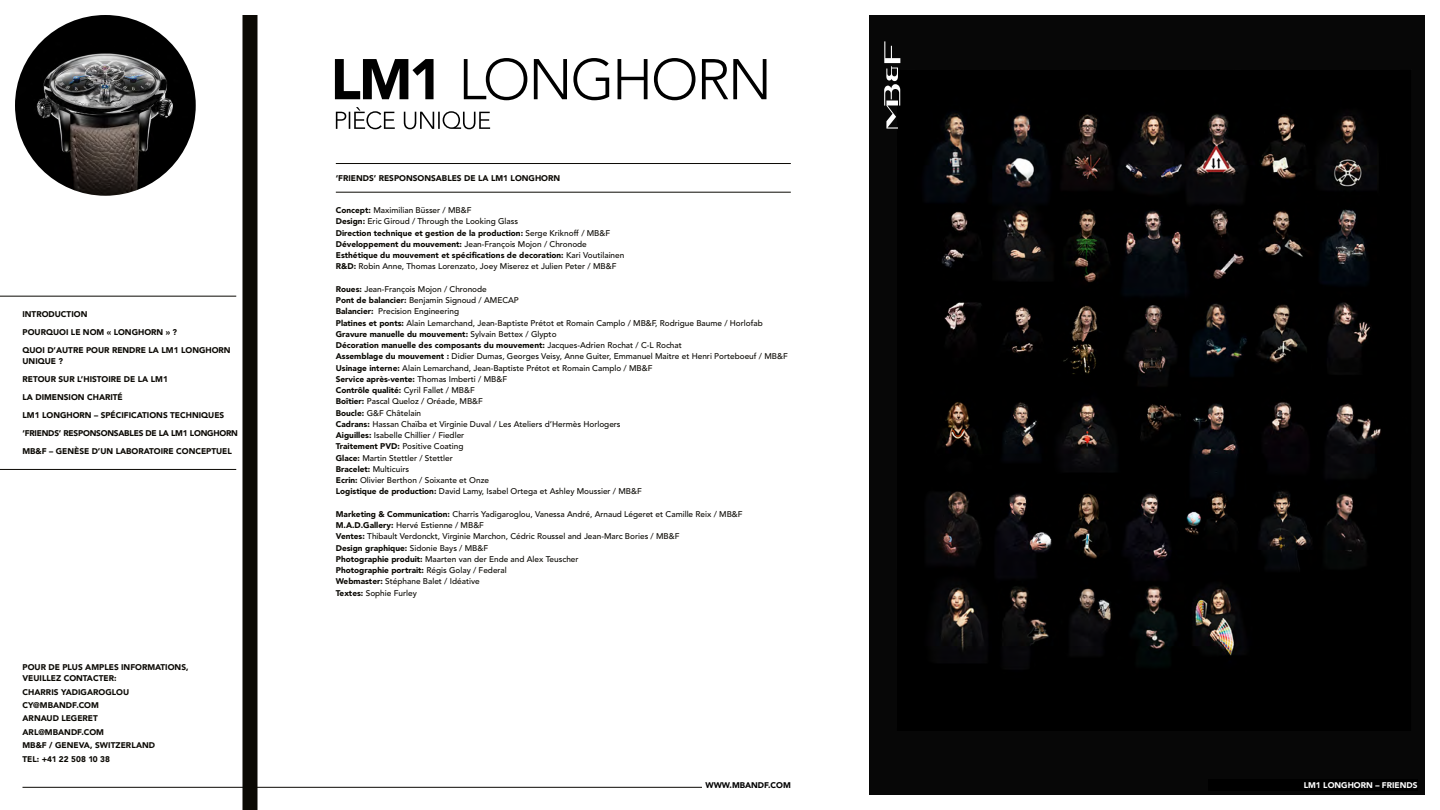
<style>
.page{position:relative;width:1440px;height:810px;background:#fff}
.page>*{position:absolute;margin:0;border:0;box-sizing:border-box;transform-origin:0 0}
.t1{font:500 8.25px/11.2px "Avenir LT Std";color:#0b0904}
.t2{font:900 8.25px/18px "Avenir LT Std";color:#0b0904}
.t3{font:900 8.25px/13.5px "Avenir";color:#0b0904}
.t4{font:900 8.25px "Avenir";color:#fff}
.t5{font:900 8.25px "Avenir";color:#000}
.s1{font-weight:900}
</style>
<div class="page">
<hr style="left:22px;top:787px;width:680px;height:1px;background:#0b0904">
<hr style="left:336px;top:163px;width:455px;height:1px;background:#0b0904">
<img style="left:15px;top:15px;width:181px;height:181px;border-radius:90px">
<div style="left:242px;top:15px;width:15px;height:795px;background:#0b0904"></div>
<hr style="left:0;top:296px;width:236px;height:1px;background:#0b0904">
<hr style="left:0;top:469px;width:236px;height:1px;background:#0b0904">
<svg style="left:335px;top:58px;width:431px;height:42px"></svg>
<svg style="left:336px;top:107px;width:154px;height:22px"></svg>
<hr style="left:336px;top:192px;width:455px;height:1px;background:#0b0904">
<svg style="left:869px;top:15px;width:556px;height:780px;background:#0a0808"></svg>
<p class="t2" style="left:22px;top:305px;width:210px">INTRODUCTION<br>POURQUOI LE NOM « LONGHORN » ?<br>QUOI D’AUTRE POUR RENDRE LA LM1 LONGHORN</p>
<p class="t2" style="left:22px;top:352px;width:217px">UNIQUE ?<br>RETOUR SUR L’HISTOIRE DE LA LM1<br>LA DIMENSION CHARITÉ<br>LM1 LONGHORN – SPÉCIFICATIONS TECHNIQUES ‘FRIENDS’ RESPONSONSABLES DE LA LM1 LONGHORN<br>MB&amp;F – GENÈSE D’UN LABORATOIRE CONCEPTUEL</p>
<p class="t2" style="left:22px;top:661px;width:168px;line-height:11.2px">POUR DE PLUS AMPLES INFORMATIONS,<br>VEUILLEZ CONTACTER:</p>
<p class="t3" style="left:22px;top:685px;width:134px">CHARRIS YADIGAROGLOU<br>CY@MBANDF.COM<br>ARNAUD LEGERET<br>ARL@MBANDF.COM<br>MB&amp;F / GENEVA, SWITZERLAND<br>TEL: +41 22 508 10 38</p>
<p class="t2" style="left:336px;top:170px;width:226px">‘FRIENDS’ RESPONSONSABLES DE LA LM1 LONGHORN</p>
<p class="t1" style="left:336px;top:205px;width:290px"><span class="s1">Concept:</span> Maximilian Büsser / MB&amp;F<br><span class="s1">Design:</span> Eric Giroud / Through the Looking Glass<br><span class="s1">Direction technique et gestion de la production:</span> Serge Kriknoff / MB&amp;F <span class="s1">Développement du mouvement:</span> Jean-François Mojon / Chronode <span class="s1">Esthétique du mouvement et spécifications de decoration:</span> Kari Voutilainen <span class="s1">R&amp;D:</span> Robin Anne, Thomas Lorenzato, Joey Miserez et Julien Peter / MB&amp;F</p>
<p class="t1" style="left:336px;top:283px;width:453px"><span class="s1">Roues:</span> Jean-François Mojon / Chronode<br><span class="s1">Pont de balancier:</span> Benjamin Signoud / AMECAP<br><span class="s1">Balancier:</span> Precision Engineering<br><span class="s1">Platines et ponts:</span> Alain Lemarchand, Jean-Baptiste Prétot et Romain Camplo / MB&amp;F, Rodrigue Baume / Horlofab <span class="s1">Gravure manuelle du mouvement:</span> Sylvain Bettex / Glypto<br><span class="s1">Décoration manuelle des composants du mouvement:</span> Jacques-Adrien Rochat / C-L Rochat<br><span class="s1">Assemblage du mouvement :</span> Didier Dumas, Georges Veisy, Anne Guiter, Emmanuel Maitre et Henri Porteboeuf / MB&amp;F <span class="s1">Usinage interne:</span> Alain Lemarchand, Jean-Baptiste Prétot et Romain Camplo / MB&amp;F<br><span class="s1">Service après-vente:</span> Thomas Imberti / MB&amp;F<br><span class="s1">Contrôle qualité:</span> Cyril Fallet / MB&amp;F<br><span class="s1">Boîtier:</span> Pascal Queloz / Oréade, MB&amp;F<br><span class="s1">Boucle:</span> G&amp;F Châtelain<br><span class="s1">Cadrans:</span> Hassan Chaïba et Virginie Duval / Les Ateliers d’Hermès Horlogers<br><span class="s1">Aiguilles:</span> Isabelle Chillier / Fiedler<br><span class="s1">Traitement PVD:</span> Positive Coating<br><span class="s1">Glace:</span> Martin Stettler / Stettler<br><span class="s1">Bracelet:</span> Multicuirs<br><span class="s1">Ecrin:</span> Olivier Berthon / Soixante et Onze<br><span class="s1">Logistique de production:</span> David Lamy, Isabel Ortega et Ashley Moussier / MB&amp;F</p>
<p class="t1" style="left:336px;top:509px;width:408px"><span class="s1">Marketing &amp; Communication:</span> Charris Yadigaroglou, Vanessa André, Arnaud Légeret et Camille Reix / MB&amp;F <span class="s1">M.A.D.Gallery:</span> Hervé Estienne / MB&amp;F<br><span class="s1">Ventes:</span> Thibault Verdonckt, Virginie Marchon, Cédric Roussel and Jean-Marc Bories / MB&amp;F<br><span class="s1">Design graphique:</span> Sidonie Bays / MB&amp;F<br><span class="s1">Photographie produit:</span> Maarten van der Ende and Alex Teuscher<br><span class="s1">Photographie portrait:</span> Régis Golay / Federal<br><span class="s1">Webmaster:</span> Stéphane Balet / Idéative<br><span class="s1">Textes:</span> Sophie Furley</p>
<p class="t5" style="left:705px;top:778px;width:87px">WWW.MBANDF.COM</p>
<p class="t4" style="left:1304px;top:778px;width:115px">LM1 LONGHORN – FRIENDS</p>
</div>
